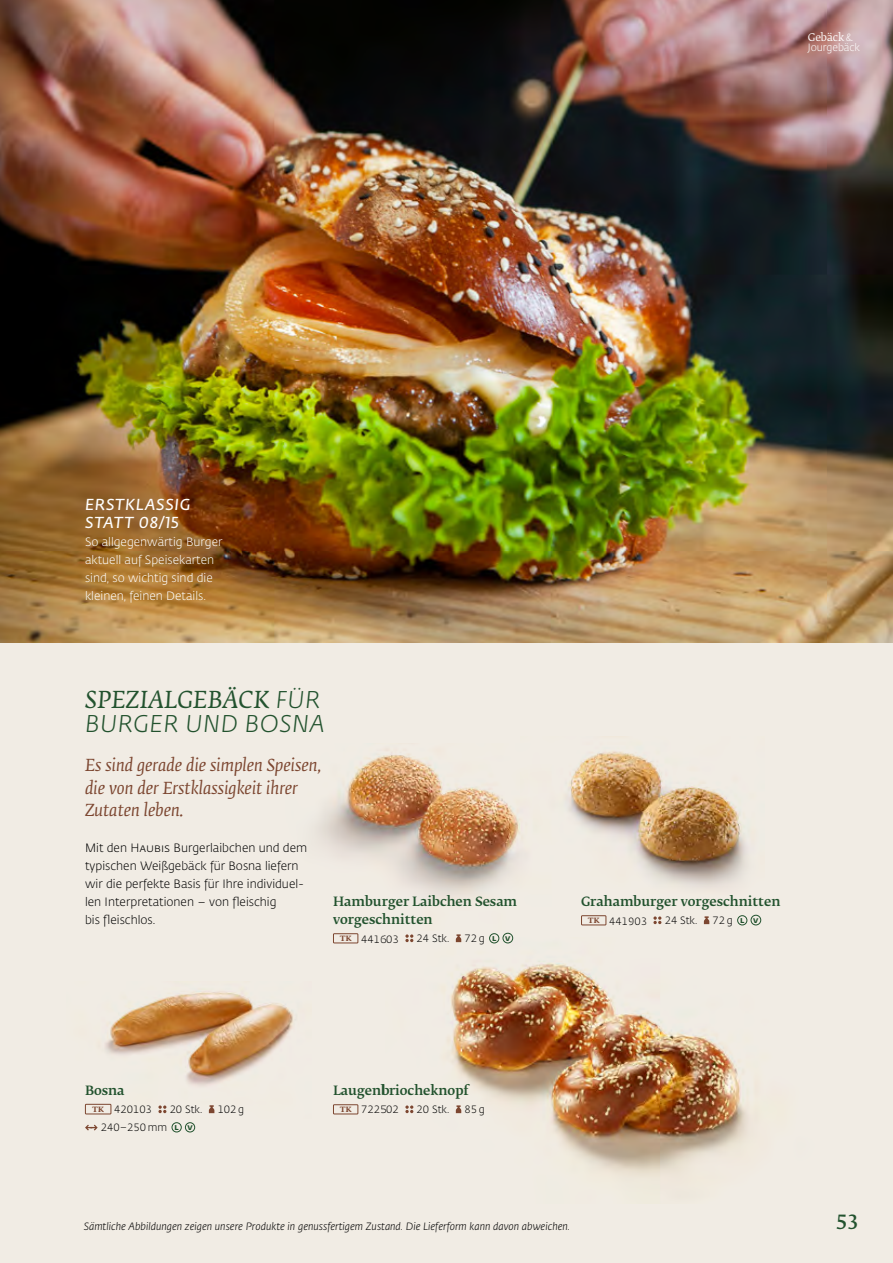
<style>
.page{position:relative;width:893px;height:1263px;background:#fff}
.page>*{position:absolute;margin:0;border:0;box-sizing:border-box;transform-origin:0 0}
.t1{font:italic 300 24px "Fedra Sans Pro";letter-spacing:.02em;color:#22522e}
.t2{font:italic 23.25px "Fedra Serif B Pro";letter-spacing:.02em;color:#22522e}
.t3{font:19.5px "Fedra Serif B Pro Demi";color:#22522e}
.t4{font:italic 16.5px/22.5px "Fedra Serif B Pro";color:#7c4630}
.t5{font:italic 600 15.75px/18px "Fedra Sans Pro";letter-spacing:.05em;color:#fff}
.t6{font:500 12.75px/18px "Fedra Serif B Pro";color:#22522e}
.t7{font:300 12px/18px "Fedra Sans Pro";color:#000}
.t8{font:300 12px/18px "Fedra Sans Pro";color:#fff}
.t9{font:italic 300 10.5px "Fedra Sans Pro";color:#000}
.t10{font:300 10.5px "Fedra Sans Pro";color:#000}
.t11{font:300 10.5px "Fedra Sans Pro";letter-spacing:-.01em;color:#fff}
.t12{font:10.5px "Fedra Serif B Pro";letter-spacing:-.01em;color:#fff}
.s1{font-family:"Fedra Sans Pro";font-weight:300}
.s2{font-family:"Fedra Sans Pro";font-weight:300;font-size:24px}
.s3{font-family:"Fedra Serif B Pro";font-weight:500;font-size:9.75px;color:#7c4630}
.s4{font-weight:700;font-size:9px;color:#22522e}
.s5{font-weight:700;font-size:8.7px;color:#22522e}
</style>
<div class="page">
<div style="left:0;top:555px;width:893px;height:708px;background:#f1ece4"></div>
<img style="left:0;top:0;width:893px;height:642px">
<img style="left:318px;top:749px;width:202px;height:146px">
<img style="left:348px;top:756px;width:44px;height:65px">
<div style="left:333px;top:933px;width:25px;height:10px;border:1px solid #7c4630"></div>
<svg style="left:405px;top:934px;width:8px;height:3px"></svg>
<svg style="left:456px;top:934px;width:5px;height:3px"></svg>
<div style="left:489px;top:933px;width:10px;height:10px;border:1px solid #22522e;border-radius:50%"></div>
<div style="left:503px;top:933px;width:10px;height:10px;border:1px solid #22522e;border-radius:50%"></div>
<img style="left:568px;top:751px;width:179px;height:137px">
<img style="left:571px;top:753px;width:44px;height:54px">
<div style="left:581px;top:915px;width:25px;height:10px;border:1px solid #7c4630"></div>
<svg style="left:653px;top:916px;width:8px;height:8px"></svg>
<svg style="left:704px;top:916px;width:5px;height:8px"></svg>
<div style="left:737px;top:915px;width:10px;height:10px;border:1px solid #22522e;border-radius:50%"></div>
<div style="left:751px;top:915px;width:10px;height:10px;border:1px solid #22522e;border-radius:50%"></div>
<img style="left:84px;top:991px;width:209px;height:124px">
<img style="left:111px;top:992px;width:181px;height:82px">
<div style="left:85px;top:1104px;width:26px;height:10px;border:1px solid #7c4630"></div>
<svg style="left:158px;top:1105px;width:8px;height:8px"></svg>
<svg style="left:209px;top:1105px;width:5px;height:8px"></svg>
<svg style="left:85px;top:1124px;width:13px;height:6px"></svg>
<div style="left:172px;top:1122px;width:10px;height:10px;border:1px solid #22522e;border-radius:50%"></div>
<div style="left:185px;top:1122px;width:10px;height:10px;border:1px solid #22522e;border-radius:50%"></div>
<div style="left:333px;top:1104px;width:25px;height:10px;border:1px solid #7c4630"></div>
<img style="left:405px;top:937px;width:344px;height:242px">
<img style="left:453px;top:965px;width:135px;height:165px">
<p class="t12" style="left:808px;top:31px;width:46px">Gebäck <span class="s1">&amp;</span></p>
<p class="t11" style="left:808px;top:40px;width:54px">Jourgebäck</p>
<h3 class="t5" style="left:85px;top:495px;width:107px">ERSTKLASSIG<br>STATT 08/15</h3>
<p class="t8" style="left:85px;top:533px;width:139px">So allgegenwärtig Burger aktuell auf Speisekarten sind, so wichtig sind die kleinen, feinen Details.</p>
<h2 class="t2" style="left:85px;top:686px;width:236px">SPEZIALGEBÄCK <span class="s2">FÜR</span></h2>
<h1 class="t1" style="left:85px;top:707px;width:241px">BURGER UND BOSNA</h1>
<h3 class="t4" style="left:85px;top:754px;width:238px">Es sind gerade die simplen Speisen, die von der Erstklassigkeit ihrer<br>Zutaten leben.</h3>
<p class="t7" style="left:85px;top:839px;width:224px">Mit den Haubis Burgerlaibchen und dem typischen Weißgebäck für Bosna liefern wir die perfekte Basis für Ihre individuel&shy;len Interpretationen – von fleischig<br>bis fleischlos.</p>
<p class="t6" style="left:333px;top:893px;width:186px">Hamburger Laibchen Sesam vorgeschnitten</p>
<p class="t10" style="left:340px;top:932px;width:61px"><span class="s3">tk</span> 441603</p>
<p class="t10" style="left:417px;top:931px;width:34px">24 Stk.</p>
<p class="t10" style="left:464px;top:931px;width:47px">72 g<span class="s4">l</span> <span class="s5">v</span></p>
<p class="t6" style="left:85px;top:1082px;width:41px">Bosna</p>
<p class="t10" style="left:92px;top:1102px;width:61px"><span class="s3">tk</span> 420103</p>
<p class="t10" style="left:170px;top:1102px;width:34px">20 Stk.</p>
<p class="t10" style="left:218px;top:1102px;width:28px">102 g</p>
<p class="t10" style="left:101px;top:1120px;width:93px">240–250 mm <span class="s4">l</span> <span class="s5">v</span></p>
<p class="t6" style="left:333px;top:1082px;width:137px">Laugenbriocheknopf</p>
<p class="t10" style="left:340px;top:1102px;width:61px"><span class="s3">tk</span> 722502</p>
<p class="t10" style="left:417px;top:1102px;width:34px">20 Stk.</p>
<p class="t10" style="left:464px;top:1102px;width:22px">85 g</p>
<p class="t6" style="left:581px;top:893px;width:201px">Grahamburger vorgeschnitten</p>
<p class="t10" style="left:588px;top:914px;width:61px"><span class="s3">tk</span> 441903</p>
<p class="t10" style="left:665px;top:913px;width:34px">24 Stk.</p>
<p class="t10" style="left:713px;top:913px;width:47px">72 g<span class="s4">l</span> <span class="s5">v</span></p>
<p class="t9" style="left:84px;top:1219px;width:488px">Sämtliche Abbildungen zeigen unsere Produkte in genussfertigem Zustand. Die Lieferform kann davon abweichen.</p>
<h3 class="t3" style="left:836px;top:1210px;width:25px">53</h3>
</div>
